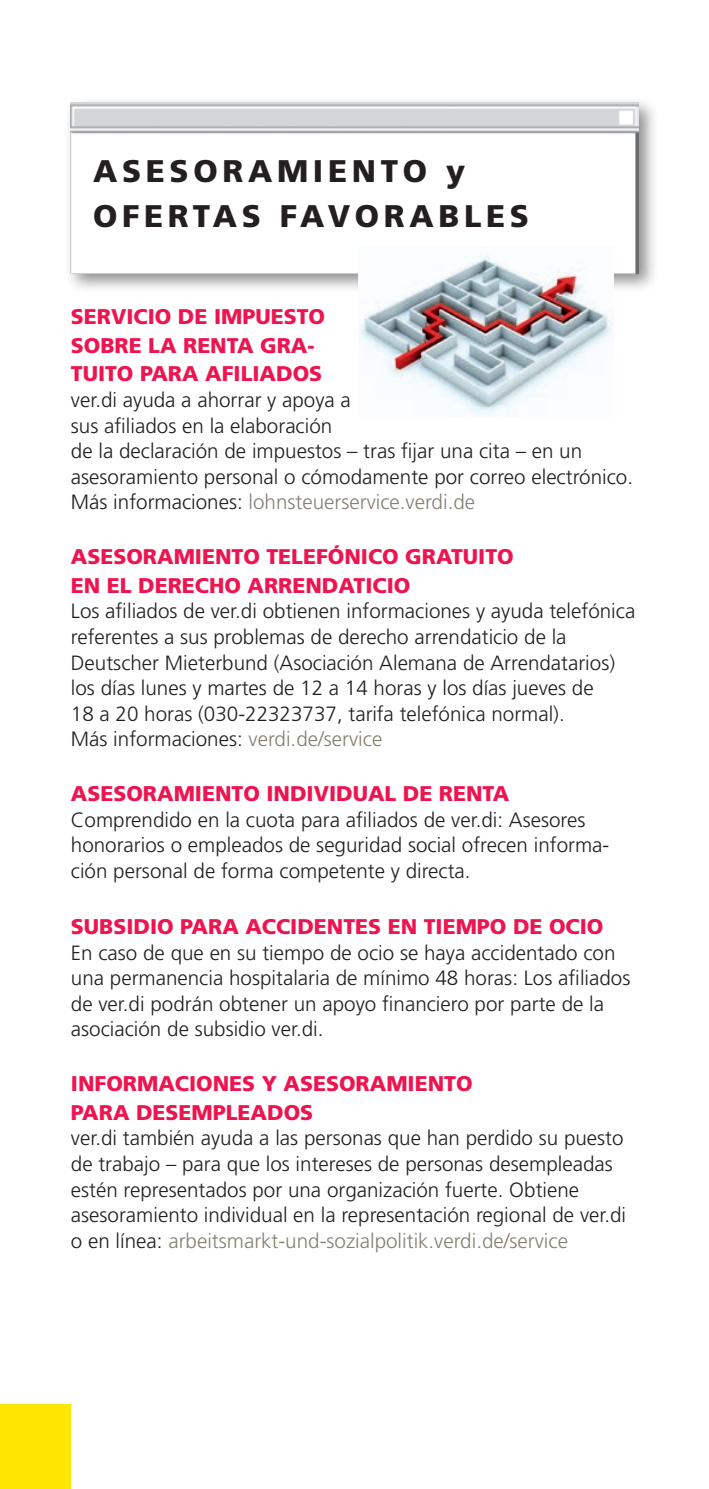
<style>
.page{position:relative;width:709px;height:1489px;background:#fff}
.page>*{position:absolute;margin:0;border:0;box-sizing:border-box;transform-origin:0 0}
.t1{font:900 31.25px/45px "Frutiger LT Pro";letter-spacing:.15em;color:#231f20}
.t2{font:900 21.25px/28.8px "Frutiger LT Pro";color:#ed1450}
.t3{font:300 20.5px/25.5px "Frutiger LT Pro";color:#231f20}
.s1{color:#848270}
</style>
<div class="page">
<div style="left:64px;top:96px;width:595px;height:198px;background:#231f20;opacity:.5"></div>
<img style="left:71px;top:102px;width:568px;height:172px">
<div style="left:0;top:1403px;width:71px;height:85px;background:#ffe601"></div>
<img style="left:358px;top:246px;width:255px;height:170px">
<h1 class="t1" style="left:93px;top:149px;width:437px">ASESORAMIENTO y<br>OFERTAS FAVORABLES</h1>
<p class="t2" style="left:71px;top:302px;width:256px">SERVICIO DE IMPUESTO<br>SOBRE LA RENTA GRA-<br>TUITO PARA AFILIADOS</p>
<p class="t3" style="left:71px;top:387px;width:563px">ver.di ayuda a ahorrar y apoya a<br>sus afiliados en la elaboración<br>de la declaración de impuestos – tras fijar una cita – en un asesoramiento personal o cómodamente por correo electrónico.<br>Más informaciones: <span class="s1">lohnsteuerservice.verdi.de</span></p>
<p class="t2" style="left:71px;top:542px;width:444px">ASESORAMIENTO TELEFÓNICO GRATUITO<br>EN EL DERECHO ARRENDATICIO</p>
<p class="t3" style="left:71px;top:598px;width:566px">Los afiliados de ver.di obtienen informaciones y ayuda telefónica referentes a sus problemas de derecho arrendaticio de la Deutscher Mieterbund (Asociación Alemana de Arrendatarios) los días lunes y martes de 12 a 14 horas y los días jueves de<br>18 a 20 horas (030-22323737, tarifa telefónica normal).<br>Más informaciones: <span class="s1">verdi.de/service</span></p>
<p class="t2" style="left:71px;top:779px;width:440px">ASESORAMIENTO INDIVIDUAL DE RENTA</p>
<p class="t3" style="left:71px;top:806px;width:540px">Comprendido en la cuota para afiliados de ver.di: Asesores honorarios o empleados de seguridad social ofrecen informa&shy;ción personal de forma competente y directa.</p>
<p class="t2" style="left:71px;top:912px;width:534px">SUBSIDIO PARA ACCIDENTES EN TIEMPO DE OCIO</p>
<p class="t3" style="left:71px;top:939px;width:561px">En caso de que en su tiempo de ocio se haya accidentado con una permanencia hospitalaria de mínimo 48 horas: Los afiliados de ver.di podrán obtener un apoyo financiero por parte de la asociación de subsidio ver.di.</p>
<p class="t2" style="left:71px;top:1068px;width:403px">INFORMACIONES Y ASESORAMIENTO<br>PARA DESEMPLEADOS</p>
<p class="t3" style="left:71px;top:1125px;width:557px">ver.di también ayuda a las personas que han perdido su puesto de trabajo – para que los intereses de personas desempleadas estén representados por una organización fuerte. Obtiene asesoramiento individual en la representación regional de ver.di o en línea: <span class="s1">arbeitsmarkt-und-sozialpolitik.verdi.de/service</span></p>
</div>
